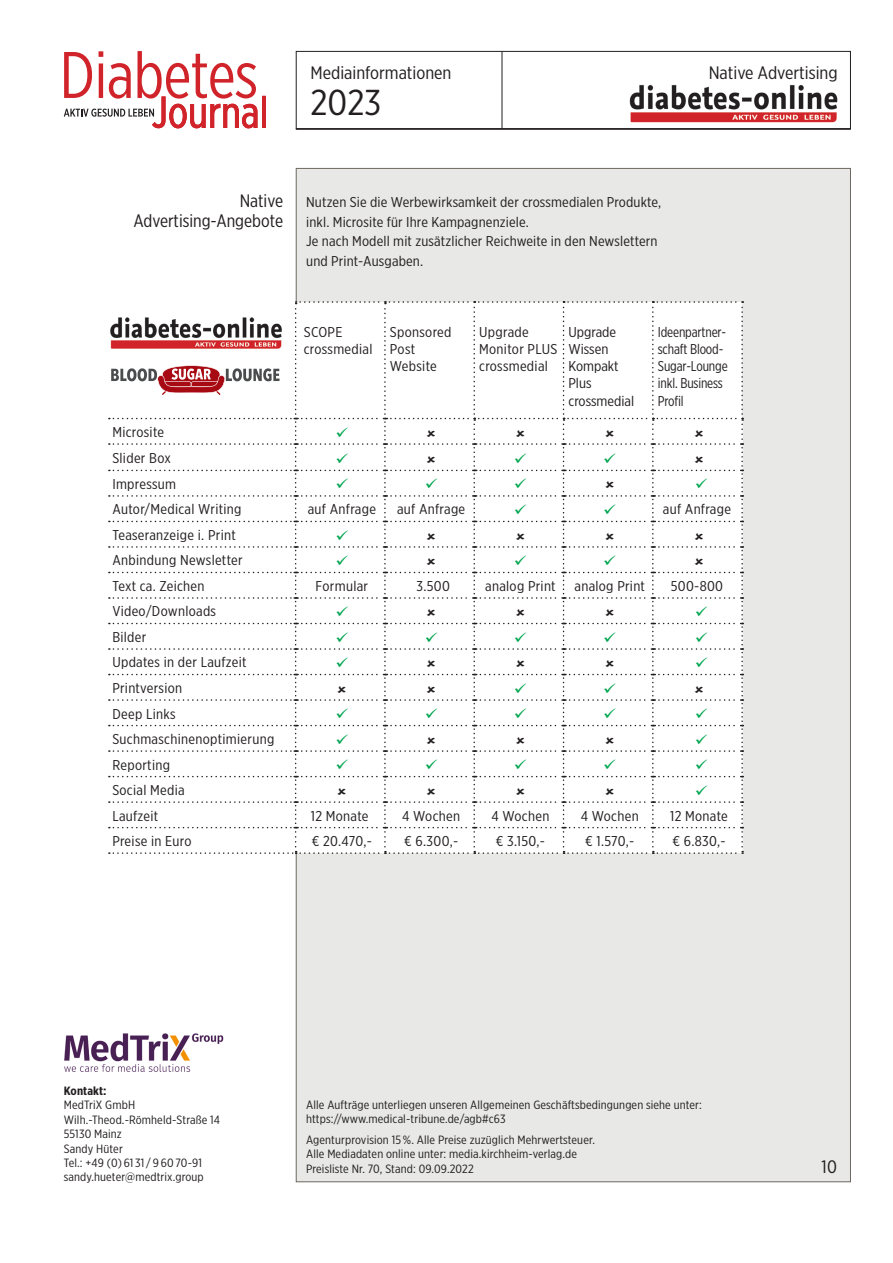
<style>
.page{position:relative;width:893px;height:1263px;background:#fff}
.page>*{position:absolute;margin:0;border:0;box-sizing:border-box;transform-origin:0 0}
.t1{font:36px "Gotham X Narrow";color:#231f20;scale:1.1 1}
.Head_12pt{font:18px "Gotham X Narrow";color:#231f20;scale:1.1 1}
.Head_12pt-2{font:18px "Gotham X Narrow";color:#231f20;scale:1.06 1}
.Body_klein{font:14.25px/17.2px "Gotham X Narrow";letter-spacing:.02em;color:#231f20;scale:1.1 1}
.Body_9_5pt{font:14.25px/19.5px "Gotham X Narrow";letter-spacing:.01em;color:#231f20;scale:1.1 1}
.Body_klein-2{font:14.25px/17.2px "Gotham X Narrow";letter-spacing:-.01em;color:#231f20}
.Breite_x_Höhe{font:14.25px/17.2px "Gotham X Narrow";color:#231f20;scale:1.1 1}
.t2{font:12px/14.4px "Gotham X Narrow";letter-spacing:.01em;color:#231f20;scale:1.1 1}
.t3{font:700 12px "Gotham X Narrow";letter-spacing:.01em;color:#231f20;scale:1.1 1}
</style>
<div class="page">
<div style="left:296px;top:168px;width:555px;height:1014px;background:#e8e8e7;border:1px solid #6d685f"></div>
<div style="left:296px;top:51px;width:555px;height:78px;border:1px solid #231f20"></div>
<hr style="left:502px;top:51px;width:1px;height:78px;background:#231f20">
<hr style="left:296px;top:128px;width:555px;height:2px;background:#231f20">
<svg style="left:64px;top:51px;width:202px;height:77px"></svg>
<img style="left:64px;top:1033px;width:160px;height:39px">
<img style="left:629px;top:84px;width:209px;height:39px">
<div style="left:109px;top:301px;width:634px;height:553px;background:#fff"></div>
<p class="Head_12pt" style="left:310px;top:62px;width:130px">Mediainformationen</p>
<h1 class="t1" style="left:310px;top:81px;width:66px">2023</h1>
<p class="Head_12pt" style="left:709px;top:62px;width:119px">Native Advertising</p>
<p class="Head_12pt-2" style="left:240px;top:190px;width:42px">Native</p>
<p class="Head_12pt-2" style="left:133px;top:209px;width:143px">Advertising-Angebote</p>
<p class="Body_9_5pt" style="left:306px;top:192px;width:324px">Nutzen Sie die Werbewirksamkeit der crossmedialen Produkte, inkl. Microsite für Ihre Kampagnenziele.</p>
<p class="Body_9_5pt" style="left:306px;top:231px;width:321px">Je nach Modell mit zusätzlicher Reichweite in den Newslettern und Print-Ausgaben.</p>
<p class="Body_klein" style="left:304px;top:323px;width:37px">SCOPE</p>
<p class="Body_klein" style="left:304px;top:340px;width:64px">crossmedial</p>
<p class="Body_klein" style="left:390px;top:323px;width:57px">Sponsored<br>Post</p>
<p class="Body_klein" style="left:390px;top:357px;width:44px">Website</p>
<p class="Body_klein" style="left:479px;top:323px;width:47px">Upgrade</p>
<p class="Body_klein" style="left:479px;top:340px;width:73px">Monitor PLUS</p>
<p class="Body_klein" style="left:479px;top:357px;width:64px">crossmedial</p>
<p class="Breite_x_Höhe" style="left:568px;top:323px;width:45px">Upgrade</p>
<p class="Breite_x_Höhe" style="left:568px;top:340px;width:47px">Wissen<br>Kompakt<br>Plus</p>
<p class="Breite_x_Höhe" style="left:568px;top:392px;width:61px">crossmedial</p>
<p class="Body_klein-2" style="left:658px;top:323px;width:71px">Ideenpartner&shy;schaft Blood-<br>Sugar-Lounge inkl. Business<br>Profil</p>
<p class="Body_klein" style="left:112px;top:423px;width:49px">Microsite</p>
<p class="Body_klein" style="left:112px;top:449px;width:55px">Slider Box</p>
<p class="Body_klein" style="left:112px;top:475px;width:60px">Impressum</p>
<p class="Body_klein" style="left:112px;top:500px;width:119px">Autor/Medical Writing</p>
<p class="Body_klein" style="left:308px;top:500px;width:64px">auf Anfrage</p>
<p class="Body_klein" style="left:397px;top:500px;width:64px">auf Anfrage</p>
<p class="Body_klein" style="left:663px;top:500px;width:64px">auf Anfrage</p>
<p class="Body_klein" style="left:112px;top:526px;width:114px">Teaseranzeige i. Print</p>
<p class="Body_klein" style="left:112px;top:551px;width:120px">Anbindung Newsletter</p>
<p class="Body_klein" style="left:112px;top:577px;width:85px">Text ca. Zeichen</p>
<p class="Body_klein" style="left:316px;top:577px;width:49px">Formular</p>
<p class="Body_klein" style="left:417px;top:577px;width:32px">3.500</p>
<p class="Body_klein" style="left:485px;top:577px;width:66px">analog Print</p>
<p class="Body_klein" style="left:574px;top:577px;width:66px">analog Print</p>
<p class="Body_klein" style="left:671px;top:577px;width:49px">500-800</p>
<p class="Body_klein" style="left:112px;top:603px;width:96px">Video/Downloads</p>
<p class="Body_klein" style="left:112px;top:628px;width:32px">Bilder</p>
<p class="Body_klein" style="left:112px;top:654px;width:124px">Updates in der Laufzeit</p>
<p class="Body_klein" style="left:112px;top:679px;width:65px">Printversion</p>
<p class="Body_klein" style="left:112px;top:705px;width:59px">Deep Links</p>
<p class="Body_klein" style="left:112px;top:730px;width:149px">Suchmaschinenoptimierung</p>
<p class="Body_klein" style="left:112px;top:756px;width:54px">Reporting</p>
<p class="Body_klein" style="left:112px;top:781px;width:67px">Social Media</p>
<p class="Body_klein" style="left:112px;top:807px;width:43px">Laufzeit</p>
<p class="Body_klein" style="left:311px;top:807px;width:54px">12 Monate</p>
<p class="Body_klein" style="left:402px;top:807px;width:54px">4 Wochen</p>
<p class="Body_klein" style="left:491px;top:807px;width:54px">4 Wochen</p>
<p class="Body_klein" style="left:581px;top:807px;width:54px">4 Wochen</p>
<p class="Body_klein" style="left:670px;top:807px;width:54px">12 Monate</p>
<p class="Body_klein" style="left:112px;top:832px;width:73px">Preise in Euro</p>
<p class="Body_klein" style="left:312px;top:832px;width:56px">€ 20.470,-</p>
<p class="Body_klein" style="left:404px;top:832px;width:51px">€ 6.300,-</p>
<p class="Body_klein" style="left:496px;top:832px;width:46px">€ 3.150,-</p>
<p class="Body_klein" style="left:585px;top:832px;width:46px">€ 1.570,-</p>
<p class="Body_klein" style="left:672px;top:832px;width:50px">€ 6.830,-</p>
<p class="t3" style="left:64px;top:1083px;width:40px">Kontakt:</p>
<p class="t2" style="left:64px;top:1098px;width:144px">MedTriX GmbH<br>Wilh.-Theod.-Römheld-Straße 14<br>55130 Mainz<br>Sandy Hüter<br>Tel.: +49 (0) 61 31 / 9 60 70-91 sandy.hueter@medtrix.group</p>
<p class="t2" style="left:306px;top:1097px;width:361px">Alle Aufträge unterliegen unseren Allgemeinen Geschäftsbedingungen siehe unter: https://www.medical-tribune.de/agb#c63</p>
<p class="t2" style="left:306px;top:1132px;width:264px">Agenturprovision 15 %. Alle Preise zuzüglich Mehrwertsteuer.<br>Alle Mediadaten online unter: media.kirchheim-verlag.de<br>Preisliste Nr. 70, Stand: 09.09.2022</p>
<p class="Head_12pt" style="left:822px;top:1155px;width:16px">10</p>
</div>
